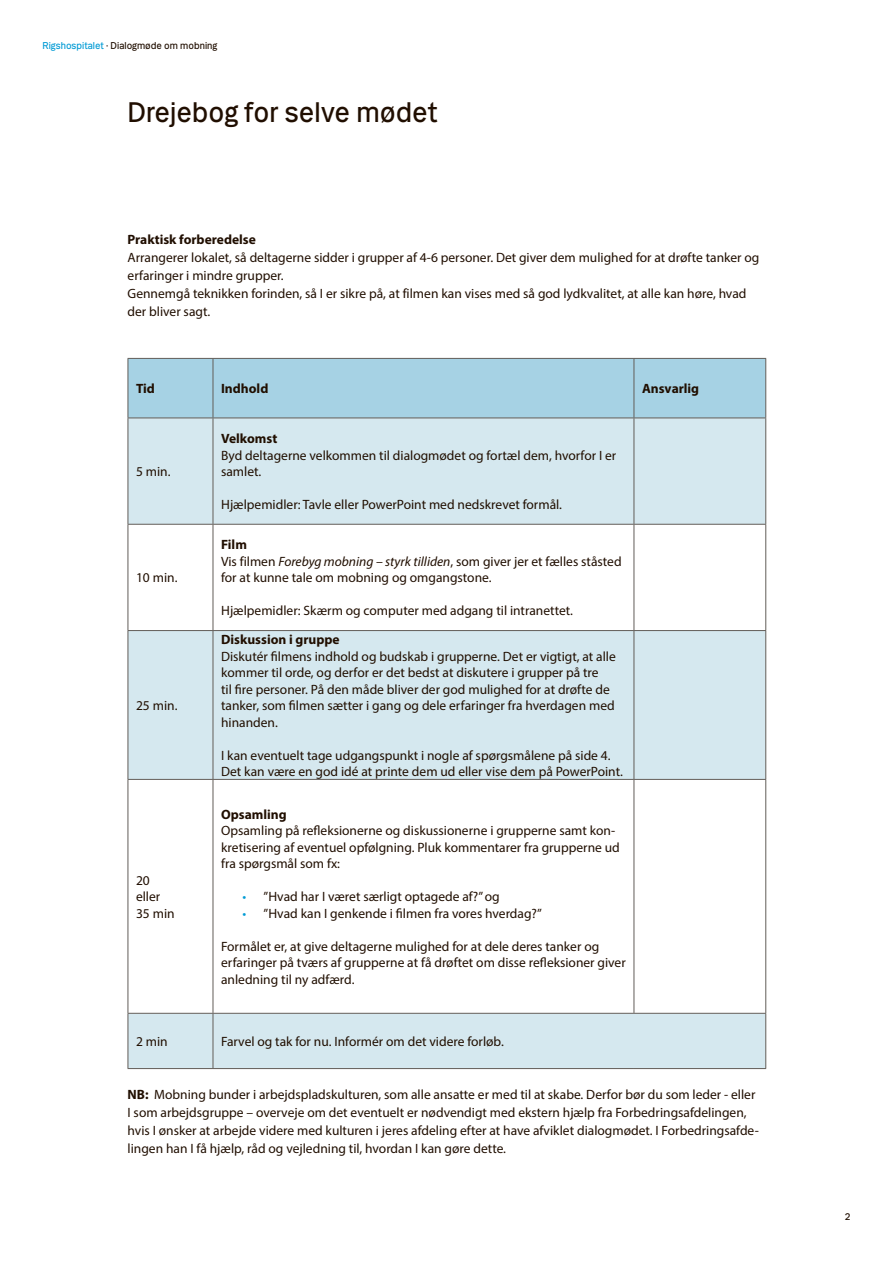
<style>
.page{position:relative;width:893px;height:1263px;background:#fff}
.page>*{position:absolute;margin:0;border:0;box-sizing:border-box;transform-origin:0 0}
.UR{font:30px "Mari";color:#200e00}
.brød{font:13.5px/16.5px "Myriad Pro";color:#200e00}
.B{font:13.5px/18px "Myriad Pro";color:#200e00}
.brød-2{font:700 13.5px "Myriad Pro";color:#200e00}
.B_bold{font:700 13.5px "Myriad Pro";color:#200e00}
.B-2{font:700 13.5px "Myriad Pro";color:#200e00}
.R{font:700 13.5px "Myriad Pro";color:#200e00}
.t1{font:10.5px "Mari";color:#200e00}
.s1{color:#009bd5}
.s2{font-style:italic}
.s3{font-weight:700}
</style>
<div class="page">
<div style="left:129px;top:359px;width:636px;height:59px;background:#a6d2e4"></div>
<svg style="left:129px;top:419px;width:636px;height:649px;fill:#d5e8ef"></svg>
<svg style="left:129px;top:780px;width:636px;height:233px"></svg>
<hr style="left:128px;top:358px;width:85px;height:1px;background:#625d58">
<hr style="left:128px;top:359px;width:1px;height:59px;background:#625d58">
<hr style="left:213px;top:358px;width:421px;height:1px;background:#625d58">
<hr style="left:213px;top:359px;width:1px;height:59px;background:#625d58">
<hr style="left:634px;top:358px;width:132px;height:1px;background:#625d58">
<hr style="left:634px;top:359px;width:1px;height:59px;background:#625d58">
<hr style="left:765px;top:359px;width:1px;height:59px;background:#625d58">
<hr style="left:128px;top:418px;width:85px;height:1px;background:#625d58">
<hr style="left:128px;top:418px;width:1px;height:106px;background:#625d58">
<hr style="left:213px;top:418px;width:421px;height:1px;background:#625d58">
<hr style="left:213px;top:418px;width:1px;height:106px;background:#625d58">
<hr style="left:634px;top:418px;width:132px;height:1px;background:#625d58">
<hr style="left:634px;top:418px;width:1px;height:106px;background:#625d58">
<hr style="left:765px;top:418px;width:1px;height:106px;background:#625d58">
<hr style="left:128px;top:524px;width:85px;height:1px;background:#625d58">
<hr style="left:128px;top:525px;width:1px;height:105px;background:#625d58">
<hr style="left:213px;top:524px;width:421px;height:1px;background:#625d58">
<hr style="left:213px;top:525px;width:1px;height:105px;background:#625d58">
<hr style="left:634px;top:524px;width:132px;height:1px;background:#625d58">
<hr style="left:634px;top:525px;width:1px;height:105px;background:#625d58">
<hr style="left:765px;top:525px;width:1px;height:105px;background:#625d58">
<hr style="left:128px;top:630px;width:85px;height:1px;background:#625d58">
<hr style="left:128px;top:631px;width:1px;height:148px;background:#625d58">
<hr style="left:213px;top:630px;width:421px;height:1px;background:#625d58">
<hr style="left:213px;top:631px;width:1px;height:148px;background:#625d58">
<hr style="left:634px;top:630px;width:132px;height:1px;background:#625d58">
<hr style="left:634px;top:631px;width:1px;height:148px;background:#625d58">
<hr style="left:765px;top:631px;width:1px;height:148px;background:#625d58">
<hr style="left:128px;top:779px;width:85px;height:1px;background:#625d58">
<hr style="left:128px;top:780px;width:1px;height:233px;background:#625d58">
<hr style="left:213px;top:779px;width:421px;height:1px;background:#625d58">
<hr style="left:213px;top:780px;width:1px;height:233px;background:#625d58">
<hr style="left:634px;top:779px;width:132px;height:1px;background:#625d58">
<hr style="left:634px;top:780px;width:1px;height:233px;background:#625d58">
<hr style="left:765px;top:780px;width:1px;height:233px;background:#625d58">
<hr style="left:128px;top:1013px;width:85px;height:1px;background:#625d58">
<hr style="left:128px;top:1014px;width:1px;height:54px;background:#625d58">
<hr style="left:213px;top:1013px;width:421px;height:1px;background:#625d58">
<hr style="left:213px;top:1014px;width:1px;height:54px;background:#625d58">
<hr style="left:634px;top:1013px;width:132px;height:1px;background:#625d58">
<hr style="left:765px;top:1014px;width:1px;height:54px;background:#625d58">
<hr style="left:128px;top:1068px;width:85px;height:1px;background:#625d58">
<hr style="left:213px;top:1068px;width:421px;height:1px;background:#625d58">
<hr style="left:634px;top:1068px;width:132px;height:1px;background:#625d58">
<p class="t1" style="left:43px;top:40px;width:176px"><span class="s1">Rigshospitalet</span> · Dialogmøde om mobning</p>
<p class="UR" style="left:128px;top:94px;width:312px">Drejebog for selve mødet</p>
<p class="B_bold" style="left:128px;top:231px;width:130px">Praktisk forberedelse</p>
<p class="B" style="left:128px;top:248px;width:633px">Arrangerer lokalet, så deltagerne sidder i grupper af 4-6 personer. Det giver dem mulighed for at drøfte tanker og erfaringer i mindre grupper.</p>
<p class="B" style="left:128px;top:284px;width:620px">Gennemgå teknikken forinden, så I er sikre på, at filmen kan vises med så god lydkvalitet, at alle kan høre, hvad der bliver sagt.</p>
<p class="R" style="left:136px;top:380px;width:20px">Tid</p>
<p class="B-2" style="left:221px;top:380px;width:49px">Indhold</p>
<p class="B-2" style="left:642px;top:380px;width:59px">Ansvarlig</p>
<p class="B" style="left:136px;top:462px;width:36px">5 min.</p>
<p class="B" style="left:136px;top:569px;width:43px">10 min.</p>
<p class="B" style="left:136px;top:696px;width:43px">25 min.</p>
<p class="B" style="left:136px;top:871px;width:15px">20</p>
<p class="B" style="left:136px;top:888px;width:26px">eller</p>
<p class="B" style="left:136px;top:904px;width:40px">35 min</p>
<p class="brød-2" style="left:221px;top:430px;width:58px">Velkomst</p>
<p class="brød" style="left:221px;top:447px;width:397px">Byd deltagerne velkommen til dialogmødet og fortæl dem, hvorfor I er samlet.</p>
<p class="brød" style="left:221px;top:496px;width:342px">Hjælpemidler: Tavle eller PowerPoint med nedskrevet formål.</p>
<p class="brød-2" style="left:221px;top:536px;width:27px">Film</p>
<p class="B" style="left:221px;top:553px;width:402px;line-height:16.5px">Vis filmen <span class="s2">Forebyg mobning – styrk tilliden</span>, som giver jer et fælles ståsted for at kunne tale om mobning og omgangstone.</p>
<p class="B" style="left:221px;top:602px;width:353px">Hjælpemidler: Skærm og computer med adgang til intranettet.</p>
<p class="brød-2" style="left:221px;top:631px;width:120px">Diskussion i gruppe</p>
<p class="brød" style="left:221px;top:647px;width:396px">Diskutér filmens indhold og budskab i grupperne. Det er vigtigt, at alle kommer til orde, og derfor er det bedst at diskutere i grupper på tre<br>til fire personer. På den måde bliver der god mulighed for at drøfte de tanker, som filmen sætter i gang og dele erfaringer fra hverdagen med hinanden.</p>
<p class="brød" style="left:221px;top:746px;width:403px">I kan eventuelt tage udgangspunkt i nogle af spørgsmålene på side 4.<br>Det kan være en god idé at printe dem ud eller vise dem på PowerPoint.</p>
<p class="brød-2" style="left:221px;top:805px;width:67px">Opsamling</p>
<p class="brød" style="left:221px;top:822px;width:400px">Opsamling på refleksionerne og diskussionerne i grupperne samt kon&shy;kretisering af eventuel opfølgning. Pluk kommentarer fra grupperne ud fra spørgsmål som fx:</p>
<p class="brød" style="left:242px;top:888px;width:259px"><span class="s1">•</span> ”Hvad har I været særligt optagede af?” og</p>
<p class="brød" style="left:242px;top:905px;width:301px"><span class="s1">•</span> ”Hvad kan I genkende i filmen fra vores hverdag?”</p>
<p class="brød" style="left:221px;top:938px;width:406px">Formålet er, at give deltagerne mulighed for at dele deres tanker og erfaringer på tværs af grupperne at få drøftet om disse refleksioner giver anledning til ny adfærd.</p>
<p class="B" style="left:136px;top:1032px;width:33px">2 min</p>
<p class="brød" style="left:221px;top:1033px;width:284px">Farvel og tak for nu. Informér om det videre forløb.</p>
<p class="B" style="left:128px;top:1085px;width:633px"><span class="s3">NB:</span> Mobning bunder i arbejdspladskulturen, som alle ansatte er med til at skabe. Derfor bør du som leder - eller I som arbejdsgruppe – overveje om det eventuelt er nødvendigt med ekstern hjælp fra Forbedringsafdelingen, hvis I ønsker at arbejde videre med kulturen i jeres afdeling efter at have afviklet dialogmødet. I Forbedringsafde&shy;lingen han I få hjælp, råd og vejledning til, hvordan I kan gøre dette.</p>
<p class="t1" style="left:845px;top:1210px;width:7px">2</p>
</div>
